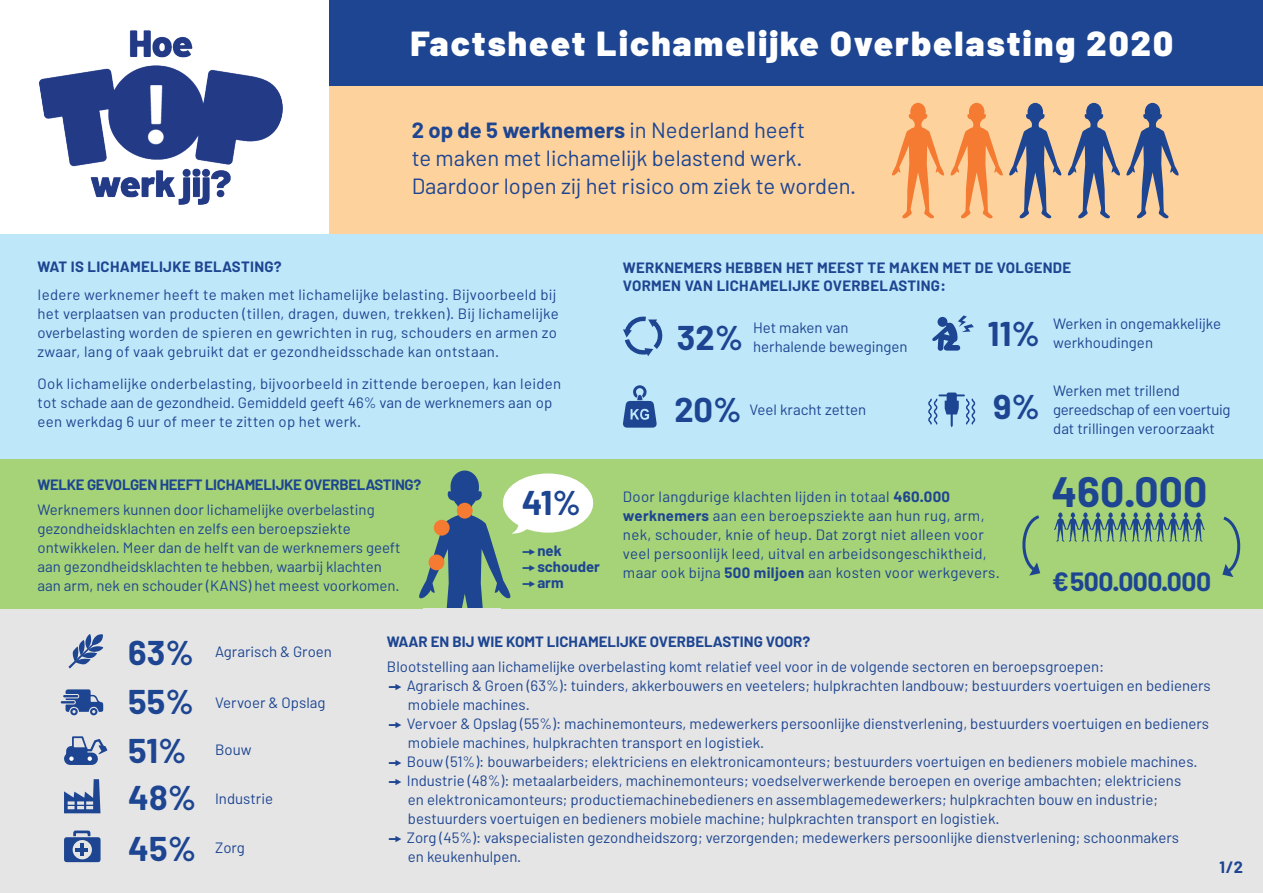
<style>
.page{position:relative;width:1263px;height:893px;background:#fff}
.page>*{position:absolute;margin:0;border:0;box-sizing:border-box;transform-origin:0 0}
.t1{font:700 42.6px "Barlow";color:#1d4591}
.t2{font:900 34.95px "Barlow";letter-spacing:.06em;color:#fff}
.t3{font:700 34.5px "Barlow";color:#1d4591}
.t4{font:700 26.55px "Barlow";letter-spacing:-.02em;color:#1d4591}
.t5{font:22.05px "Barlow";color:#1d4591}
.t6{font:700 22.05px "Barlow";color:#1d4591}
.t7{font:700 16.5px "Barlow";color:#1d4591}
.t8{font:15px "Barlow";color:#1d4591}
.t9{font:15px "Barlow";letter-spacing:.02em;color:#1d4591}
.t10{font:700 15px/18px "Barlow";letter-spacing:.02em;color:#1d4591}
.t11{font:700 15px "Barlow";color:#1d4591}
.t12{font:700 15px "Barlow";letter-spacing:-.02em;color:#1d4591}
.t13{font:15px "Barlow";letter-spacing:-.02em;color:#1d4591}
.t14{font:15px "Baronvon Wesseling";color:#1d4591}
.s1{font-weight:400}
.s2{font-family:"Barlow";font-weight:700}
.s3{font-family:"Baronvon Wesseling";font-weight:400}
.s4{font-weight:700}
.s5{font-family:"Baronvon Wesseling";font-weight:700}
</style>
<div class="page">
<div style="left:0;top:608px;width:1263px;height:285px;background:#e5e5e5"></div>
<div style="left:330px;top:85px;width:933px;height:150px;background:#fdd29d"></div>
<div style="left:0;top:459px;width:1263px;height:149px;background:#a6d278"></div>
<div style="left:330px;top:0;width:933px;height:85px;background:#1d4591"></div>
<div style="left:0;top:235px;width:1263px;height:224px;background:#bee7fa"></div>
<svg style="left:892px;top:103px;width:287px;height:115px"></svg>
<svg style="left:623px;top:316px;width:40px;height:40px"></svg>
<svg style="left:623px;top:385px;width:34px;height:43px"></svg>
<svg style="left:932px;top:315px;width:42px;height:36px"></svg>
<svg style="left:928px;top:392px;width:47px;height:35px"></svg>
<div style="left:503px;top:473px;width:90px;height:60px;background:#fff;border-radius:50%"></div>
<svg style="left:1054px;top:512px;width:151px;height:30px"></svg>
<svg style="left:417px;top:471px;width:115px;height:138px"></svg>
<div style="left:429px;top:554px;width:15px;height:16px;background:#f47b31;border-radius:50%"></div>
<div style="left:434px;top:520px;width:16px;height:16px;background:#f47b31;border-radius:50%"></div>
<div style="left:457px;top:503px;width:16px;height:16px;background:#f47b31;border-radius:50%"></div>
<div style="left:423px;top:608px;width:78px;height:79px;background:#e5e5e5"></div>
<svg style="left:1222px;top:516px;width:19px;height:61px"></svg>
<svg style="left:1022px;top:515px;width:18px;height:61px"></svg>
<svg style="left:68px;top:634px;width:35px;height:34px"></svg>
<svg style="left:61px;top:689px;width:42px;height:26px"></svg>
<svg style="left:64px;top:779px;width:36px;height:34px"></svg>
<svg style="left:64px;top:830px;width:37px;height:32px"></svg>
<hr style="left:80px;top:843px;width:4px;height:13px;background:#1d4591">
<svg style="left:64px;top:736px;width:43px;height:29px"></svg>
<img style="left:39px;top:31px;width:244px;height:174px">
<p class="t2" style="left:410px;top:22px;width:764px">Factsheet Lichamelijke Overbelasting 2020</p>
<p class="t6" style="left:412px;top:116px;width:395px">2 op de 5 werknemers <span class="s1">in Nederland heeft</span></p>
<p class="t5" style="left:412px;top:144px;width:392px">te maken met lichamelijk belastend werk.</p>
<p class="t5" style="left:412px;top:172px;width:446px">Daardoor lopen zij het risico om ziek te worden.</p>
<p class="t10" style="left:38px;top:258px;width:246px">WAT IS LICHAMELIJKE BELASTING?</p>
<p class="t9" style="left:38px;top:285px;width:520px">Iedere werknemer heeft te maken met lichamelijke belasting. Bijvoorbeeld bij</p>
<p class="t9" style="left:38px;top:304px;width:523px">het verplaatsen van producten (tillen, dragen, duwen, trekken). Bij lichamelijke</p>
<p class="t9" style="left:38px;top:323px;width:521px">overbelasting worden de spieren en gewrichten in rug, schouders en armen zo</p>
<p class="t9" style="left:38px;top:342px;width:463px">zwaar, lang of vaak gebruikt dat er gezondheidsschade kan ontstaan.</p>
<p class="t9" style="left:38px;top:374px;width:525px">Ook lichamelijke onderbelasting, bijvoorbeeld in zittende beroepen, kan leiden</p>
<p class="t8" style="left:38px;top:393px;width:516px">tot schade aan de gezondheid. Gemiddeld geeft 46% van de werknemers aan op</p>
<p class="t9" style="left:38px;top:412px;width:325px">een werkdag 6 uur of meer te zitten op het werk.</p>
<p class="t12" style="left:38px;top:475px;width:385px">WELKE GEVOLGEN HEEFT LICHAMELIJKE OVERBELASTING?</p>
<p class="t8" style="left:38px;top:500px;width:339px">Werknemers kunnen door lichamelijke overbelasting</p>
<p class="t8" style="left:38px;top:519px;width:315px">gezondheidsklachten en zelfs een beroepsziekte</p>
<p class="t8" style="left:38px;top:538px;width:365px">ontwikkelen. Meer dan de helft van de werknemers geeft</p>
<p class="t8" style="left:38px;top:557px;width:346px">aan gezondheidsklachten te hebben, waarbij klachten</p>
<p class="t8" style="left:38px;top:576px;width:363px">aan arm, nek en schouder (KANS) het meest voorkomen.</p>
<p class="t3" style="left:522px;top:481px;width:61px">41%</p>
<p class="t14" style="left:520px;top:543px;width:43px">--&gt;<span class="s2">nek</span></p>
<p class="t11" style="left:520px;top:557px;width:81px"><span class="s3">--&gt;</span>schouder</p>
<p class="t14" style="left:520px;top:575px;width:45px">--&gt;<span class="s2">arm</span></p>
<p class="t10" style="left:623px;top:259px;width:450px">WERKNEMERS HEBBEN HET MEEST TE MAKEN MET DE VOLGENDE<br>VORMEN VAN LICHAMELIJKE OVERBELASTING:</p>
<p class="t8" style="left:753px;top:318px;width:97px">Het maken van</p>
<p class="t8" style="left:1053px;top:314px;width:169px">Werken in ongemakkelijke</p>
<p class="t3" style="left:988px;top:312px;width:53px">11%</p>
<p class="t3" style="left:677px;top:316px;width:68px">32%</p>
<p class="t8" style="left:1053px;top:333px;width:101px">werkhoudingen</p>
<p class="t8" style="left:1053px;top:381px;width:128px">Werken met trillend</p>
<p class="t13" style="left:1053px;top:400px;width:179px">gereedschap of een voertuig</p>
<p class="t8" style="left:1053px;top:419px;width:163px">dat trillingen veroorzaakt</p>
<p class="t8" style="left:753px;top:337px;width:156px">herhalende bewegingen</p>
<p class="t3" style="left:993px;top:386px;width:48px">9%</p>
<p class="t3" style="left:674px;top:388px;width:69px">20%</p>
<p class="t8" style="left:749px;top:400px;width:118px">Veel kracht zetten</p>
<p class="t9" style="left:623px;top:487px;width:329px">Door langdurige klachten lijden in totaal <span class="s4">460.000</span></p>
<p class="t9" style="left:623px;top:506px;width:363px"><span class="s4">werknemers</span> aan een beroepsziekte aan hun rug, arm,</p>
<p class="t9" style="left:623px;top:525px;width:362px">nek, schouder, knie of heup. Dat zorgt niet alleen voor</p>
<p class="t9" style="left:623px;top:544px;width:365px">veel persoonlijk leed, uitval en arbeidsongeschiktheid,</p>
<p class="t9" style="left:623px;top:563px;width:378px">maar ook bijna <span class="s4">500 miljoen</span> aan kosten voor werkgevers.</p>
<p class="t1" style="left:1051px;top:465px;width:157px">460.000</p>
<p class="t4" style="left:1052px;top:565px;width:160px">€500.000.000</p>
<p class="t3" style="left:128px;top:631px;width:67px">63%</p>
<p class="t8" style="left:215px;top:642px;width:118px">Agrarisch &amp; Groen</p>
<p class="t3" style="left:128px;top:680px;width:67px">55%</p>
<p class="t8" style="left:215px;top:693px;width:112px">Vervoer &amp; Opslag</p>
<p class="t3" style="left:128px;top:729px;width:60px">51%</p>
<p class="t8" style="left:215px;top:741px;width:38px">Bouw</p>
<p class="t3" style="left:128px;top:777px;width:69px">48%</p>
<p class="t8" style="left:215px;top:789px;width:59px">Industrie</p>
<p class="t3" style="left:128px;top:827px;width:69px">45%</p>
<p class="t8" style="left:215px;top:839px;width:31px">Zorg</p>
<p class="t11" style="left:387px;top:632px;width:425px">WAAR EN BIJ WIE KOMT LICHAMELIJKE OVERBELASTING VOOR?</p>
<p class="t8" style="left:387px;top:657px;width:719px">Blootstelling aan lichamelijke overbelasting komt relatief veel voor in de volgende sectoren en beroepsgroepen:</p>
<p class="t8" style="left:387px;top:676px;width:825px"><span class="s5">--&gt;</span> Agrarisch &amp; Groen (63%): tuinders, akkerbouwers en veetelers; hulpkrachten landbouw; bestuurders voertuigen en bedieners</p>
<p class="t8" style="left:408px;top:695px;width:123px">mobiele machines.</p>
<p class="t8" style="left:387px;top:714px;width:824px"><span class="s5">--&gt;</span> Vervoer &amp; Opslag (55%): machinemonteurs, medewerkers persoonlijke dienstverlening, bestuurders voertuigen en bedieners</p>
<p class="t8" style="left:408px;top:733px;width:358px">mobiele machines, hulpkrachten transport en logistiek.</p>
<p class="t8" style="left:387px;top:752px;width:812px"><span class="s5">--&gt;</span> Bouw (51%): bouwarbeiders; elektriciens en elektronicamonteurs; bestuurders voertuigen en bedieners mobiele machines.</p>
<p class="t8" style="left:387px;top:771px;width:796px"><span class="s5">--&gt;</span> Industrie (48%): metaalarbeiders, machinemonteurs; voedselverwerkende beroepen en overige ambachten; elektriciens</p>
<p class="t8" style="left:408px;top:790px;width:751px">en elektronicamonteurs; productiemachinebedieners en assemblagemedewerkers; hulpkrachten bouw en industrie;</p>
<p class="t8" style="left:408px;top:809px;width:593px">bestuurders voertuigen en bedieners mobiele machine; hulpkrachten transport en logistiek.</p>
<p class="t8" style="left:387px;top:828px;width:794px"><span class="s5">--&gt;</span> Zorg (45%): vakspecialisten gezondheidszorg; verzorgenden; medewerkers persoonlijke dienstverlening; schoonmakers</p>
<p class="t8" style="left:408px;top:847px;width:115px">en keukenhulpen.</p>
<p class="t7" style="left:1219px;top:857px;width:25px">1/2</p>
</div>
